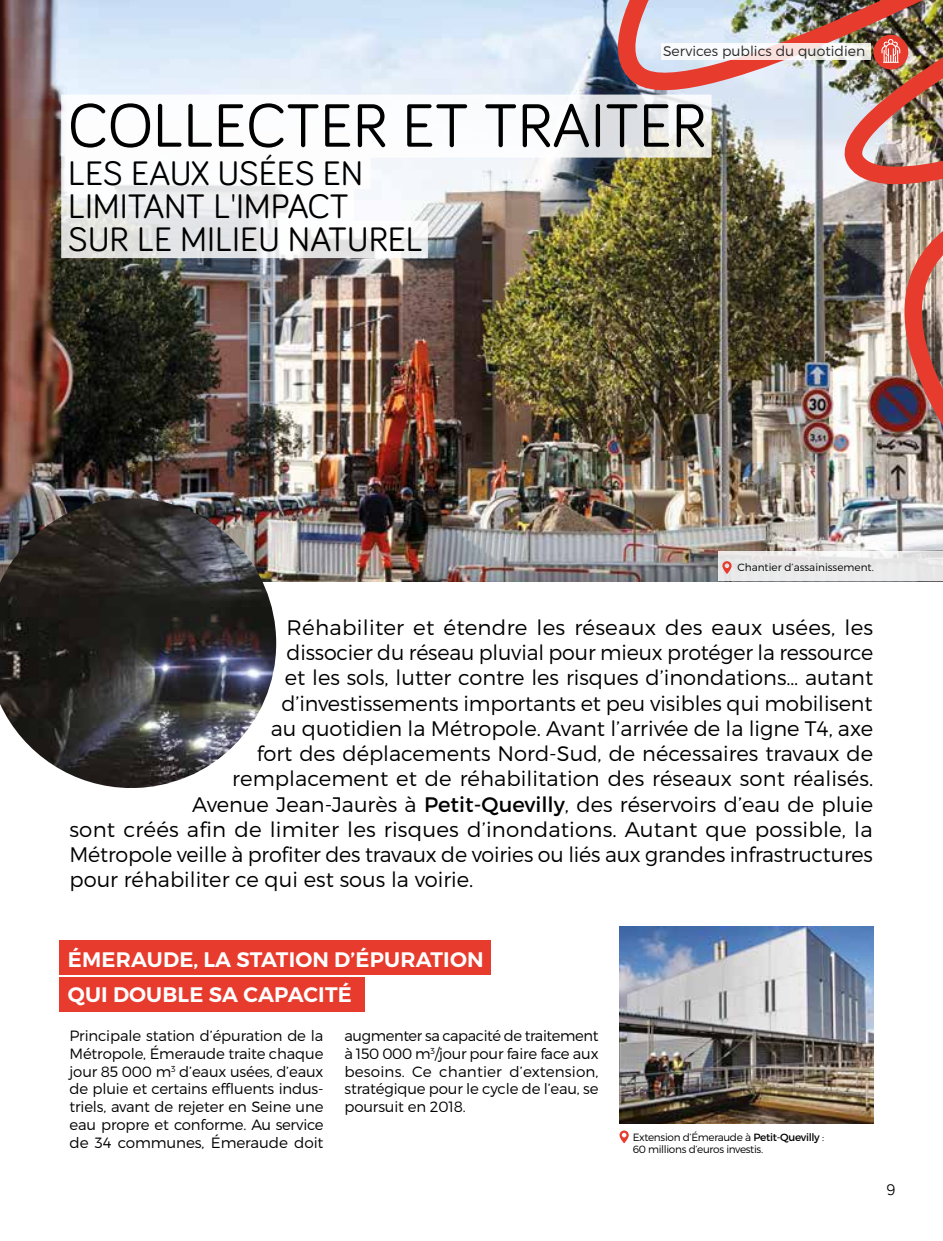
<style>
.page{position:relative;width:943px;height:1241px;background:#fff}
.page>*{position:absolute;margin:0;border:0;box-sizing:border-box;transform-origin:0 0}
.t1{font:63px "Bariol";color:#000}
.t2{font:35px/33.2px "Bariol";color:#000}
.t3{font:300 21px "Montserrat";color:#000}
.t4{font:600 21px/35px "Montserrat";letter-spacing:.01em;color:#fff}
.t5{font:15.75px "Bariol";color:#000}
.t6{font:300 14.88px/17.8px "Montserrat";letter-spacing:-.01em;color:#000;text-align:justify}
.t7{font:300 14px "Montserrat";color:#282827}
.t8{font:300 10.5px/12.2px "Montserrat";letter-spacing:-.03em;color:#000}
.t9{font:300 10.5px "Montserrat";color:#000}
.s1{font-weight:400}
</style>
<div class="page">
<img style="left:0;top:0;width:584px;height:581px">
<svg style="left:61px;top:94px;width:523px;height:164px"></svg>
<img style="left:584px;top:0;width:359px;height:582px">
<div style="left:873px;top:35px;width:35px;height:34px;background:#e73b2d;border-radius:50%"></div>
<svg style="left:881px;top:39px;width:19px;height:24px"></svg>
<img style="left:0;top:498px;width:276px;height:289px">
<img style="left:619px;top:926px;width:254px;height:197px">
<svg style="left:619px;top:1130px;width:9px;height:13px"></svg>
<div style="left:60px;top:939px;width:431px;height:35px;background:#e73b2d"></div>
<div style="left:60px;top:976px;width:305px;height:35px;background:#e73b2d"></div>
<svg style="left:718px;top:551px;width:225px;height:30px;background:#e9e9e9"></svg>
<svg style="left:722px;top:561px;width:9px;height:13px"></svg>
<svg style="left:661px;top:43px;width:210px;height:17px"></svg>
<p class="t7" style="left:663px;top:42px;width:204px">Services publics du quotidien</p>
<h1 class="t1" style="left:68px;top:83px;width:639px">COLLECTER ET TRAITER</h1>
<h2 class="t2" style="left:68px;top:155px;width:356px">LES EAUX USÉES EN<br>LIMITANT L'IMPACT<br>SUR LE MILIEU NATUREL</h2>
<p class="t9" style="left:737px;top:561px;width:138px">Chantier d’assainissement.</p>
<p class="t3" style="left:286px;top:614px;width:588px">Réhabiliter et étendre les réseaux des eaux usées, les</p>
<p class="t3" style="left:286px;top:640px;width:588px">dissocier du réseau pluvial pour mieux protéger la ressource</p>
<p class="t3" style="left:285px;top:665px;width:590px">et les sols, lutter contre les risques d’inondations… autant</p>
<p class="t3" style="left:281px;top:690px;width:593px">d’investissements importants et peu visibles qui mobilisent</p>
<p class="t3" style="left:271px;top:715px;width:603px">au quotidien la Métropole. Avant l’arrivée de la ligne T4, axe</p>
<p class="t3" style="left:257px;top:740px;width:617px">fort des déplacements Nord-Sud, de nécessaires travaux de</p>
<p class="t3" style="left:232px;top:766px;width:642px">remplacement et de réhabilitation des réseaux sont réalisés.</p>
<p class="t3" style="left:192px;top:791px;width:682px">Avenue Jean-Jaurès à <span class="s1">Petit-Quevilly</span>, des réservoirs d’eau de pluie</p>
<p class="t3" style="left:69px;top:816px;width:804px">sont créés afin de limiter les risques d’inondations. Autant que possible, la</p>
<p class="t3" style="left:69px;top:841px;width:804px">Métropole veille à profiter des travaux de voiries ou liés aux grandes infrastructures</p>
<p class="t3" style="left:69px;top:866px;width:405px">pour réhabiliter ce qui est sous la voirie.</p>
<p class="t4" style="left:68px;top:942px;width:417px">ÉMERAUDE, LA STATION D’ÉPURATION<br>QUI DOUBLE SA CAPACITÉ</p>
<p class="t6" style="left:69px;top:1026px;width:255px">Principale station d’épuration de la Métropole, Émeraude traite chaque jour 85 000 m<sup>3</sup> d’eaux usées, d’eaux de pluie et certains effluents indus&shy;triels, avant de rejeter en Seine une eau propre et conforme. Au service de 34 communes, Émeraude doit</p>
<p class="t6" style="left:344px;top:1026px;width:255px">augmenter sa capacité de traitement à 150 000 m<sup>3</sup>/jour pour faire face aux besoins. Ce chantier d’extension, stratégique pour le cycle de l’eau, se poursuit en 2018.</p>
<p class="t8" style="left:632px;top:1130px;width:193px">Extension d’Émeraude à <span class="s1">Petit-Quevilly</span> :<br>60 millions d’euros investis.</p>
<p class="t5" style="left:886px;top:1178px;width:10px">9</p>
</div>
